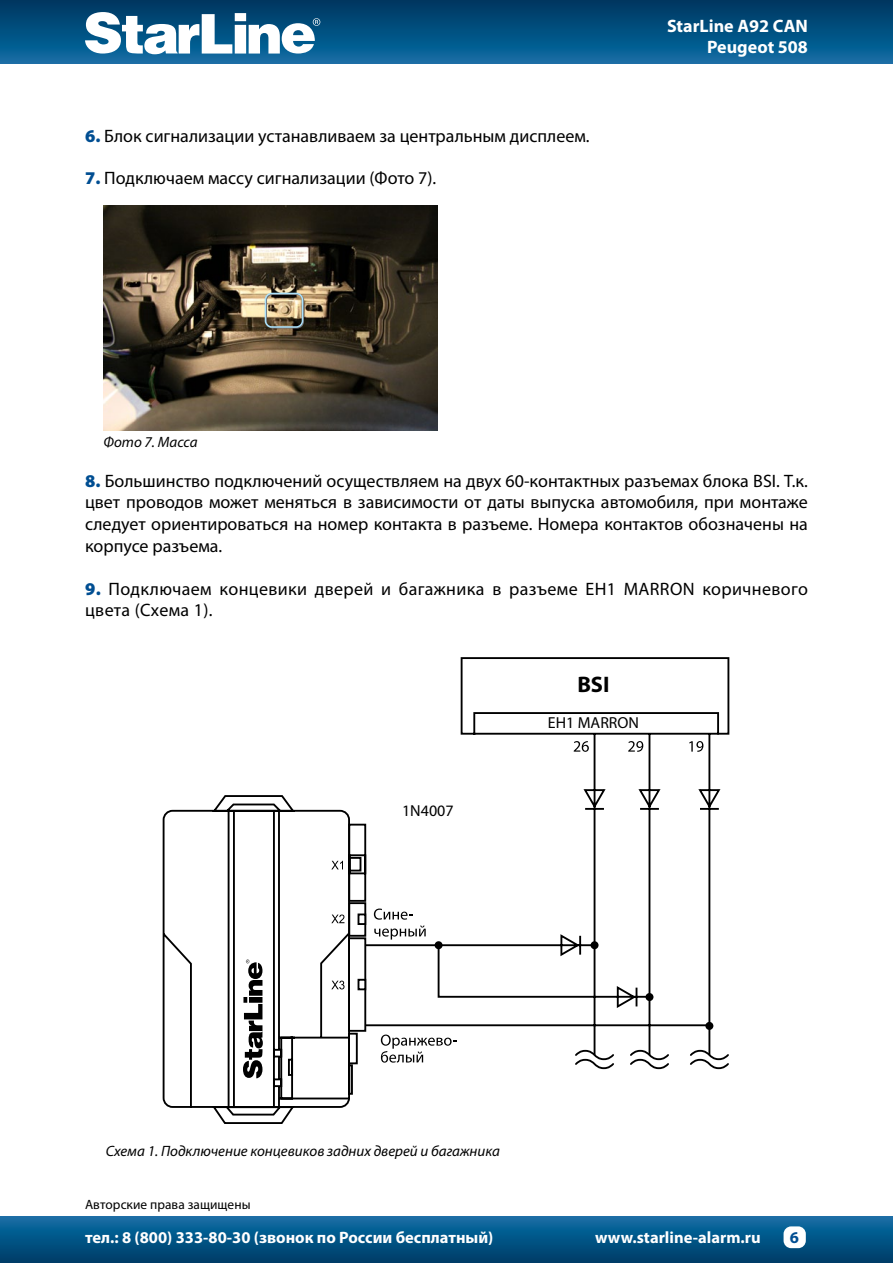
<style>
.page{position:relative;width:893px;height:1263px;background:#fff}
.page>*{position:absolute;margin:0;border:0;box-sizing:border-box;transform-origin:0 0}
.t1{font:700 22.5px "Myriad Pro";color:#000}
.t2{font:18px/21.6px "Myriad Pro";color:#000;text-align:justify}
.t3{font:18px/21.6px "Myriad Pro";letter-spacing:.02em;color:#000}
.t4{font:700 18px/21.6px "Myriad Pro";color:#fff;text-align:right}
.t5{font:700 16.5px "Myriad Pro";color:#fff}
.t6{font:700 16.5px "Myriad Pro";color:#004e92}
.t7{font:15.9px "Myriad Pro";color:#000}
.t8{font:italic 15px "Myriad Pro";color:#000}
.t9{font:13.5px "Myriad Pro";color:#000}
.s1{font-weight:900;color:#004e92}
</style>
<div class="page">
<div style="left:0;top:0;width:893px;height:64px;background:linear-gradient(to bottom,#00365f,#0e6da5)"></div>
<div style="left:0;top:1216px;width:893px;height:47px;background:linear-gradient(to bottom,#106fa7,#003b66)"></div>
<svg style="left:85px;top:12px;width:235px;height:42px"></svg>
<div style="left:783px;top:1226px;width:23px;height:22px;background:#fff;border-radius:8px"></div>
<img style="left:103px;top:205px;width:335px;height:225px">
<div style="left:265px;top:293px;width:39px;height:35px;border:2px solid #6d6e71;border-radius:6px"></div>
<div style="left:265px;top:293px;width:38px;height:35px;border:2px solid #abe1fa;border-radius:6px"></div>
<div style="left:348px;top:1033px;width:10px;height:31px;border:2px solid #000"></div>
<div style="left:348px;top:937px;width:18px;height:95px;border:2px solid #000"></div>
<svg style="left:354px;top:823px;width:10px;height:115px"></svg>
<div style="left:358px;top:914px;width:7px;height:10px;background:#fff"></div>
<div style="left:358px;top:913px;width:8px;height:12px;border:2px solid #000"></div>
<div style="left:358px;top:979px;width:8px;height:11px;border:2px solid #000"></div>
<svg style="left:162px;top:795px;width:192px;height:329px"></svg>
<svg style="left:575px;top:1057px;width:154px;height:13px"></svg>
<svg style="left:364px;top:657px;width:366px;height:400px"></svg>
<svg style="left:381px;top:1034px;width:76px;height:29px"></svg>
<svg style="left:374px;top:908px;width:52px;height:31px"></svg>
<svg style="left:574px;top:741px;width:15px;height:11px"></svg>
<svg style="left:628px;top:741px;width:15px;height:11px"></svg>
<svg style="left:689px;top:741px;width:14px;height:11px"></svg>
<p class="t2" style="left:85px;top:124px;width:506px"><span class="s1">6.</span> Блок сигнализации устанавливаем за центральным дисплеем.</p>
<p class="t2" style="left:85px;top:167px;width:353px"><span class="s1">7.</span> Подключаем массу сигнализации (Фото 7).</p>
<p class="t4" style="left:667px;top:14px;width:142px">StarLine A92 CAN<br>Peugeot 508</p>
<p class="t8" style="left:103px;top:432px;width:96px">Фото 7. Масса</p>
<p class="t2" style="left:85px;top:470px;width:724px"><span class="s1">8.</span> Большинство подключений осуществляем на двух 60-контактных разъемах блока BSI. Т.к. цвет проводов может меняться в зависимости от даты выпуска автомобиля, при монтаже следует ориентироваться на номер контакта в разъеме. Номера контактов обозначены на корпусе разъема.</p>
<p class="t3" style="left:85px;top:578px;width:724px"><span class="s1">9.</span> Подключаем концевики дверей и багажника в разъеме EH1 MARRON коричневого цвета (Схема 1).</p>
<p class="t1" style="left:577px;top:670px;width:34px">BSI</p>
<p class="t7" style="left:402px;top:800px;width:53px">1N4007</p>
<p class="t7" style="left:548px;top:713px;width:93px">EH1 MARRON</p>
<p class="t8" style="left:106px;top:1142px;width:396px">Схема 1. Подключение концевиков задних дверей и багажника</p>
<p class="t9" style="left:85px;top:1196px;width:167px">Авторские права защищены</p>
<p class="t5" style="left:85px;top:1227px;width:410px">тел.: 8 (800) 333-80-30 (звонок по России бесплатный)</p>
<p class="t5" style="left:595px;top:1227px;width:167px">www.starline-alarm.ru</p>
<p class="t6" style="left:790px;top:1226px;width:11px">6</p>
</div>
